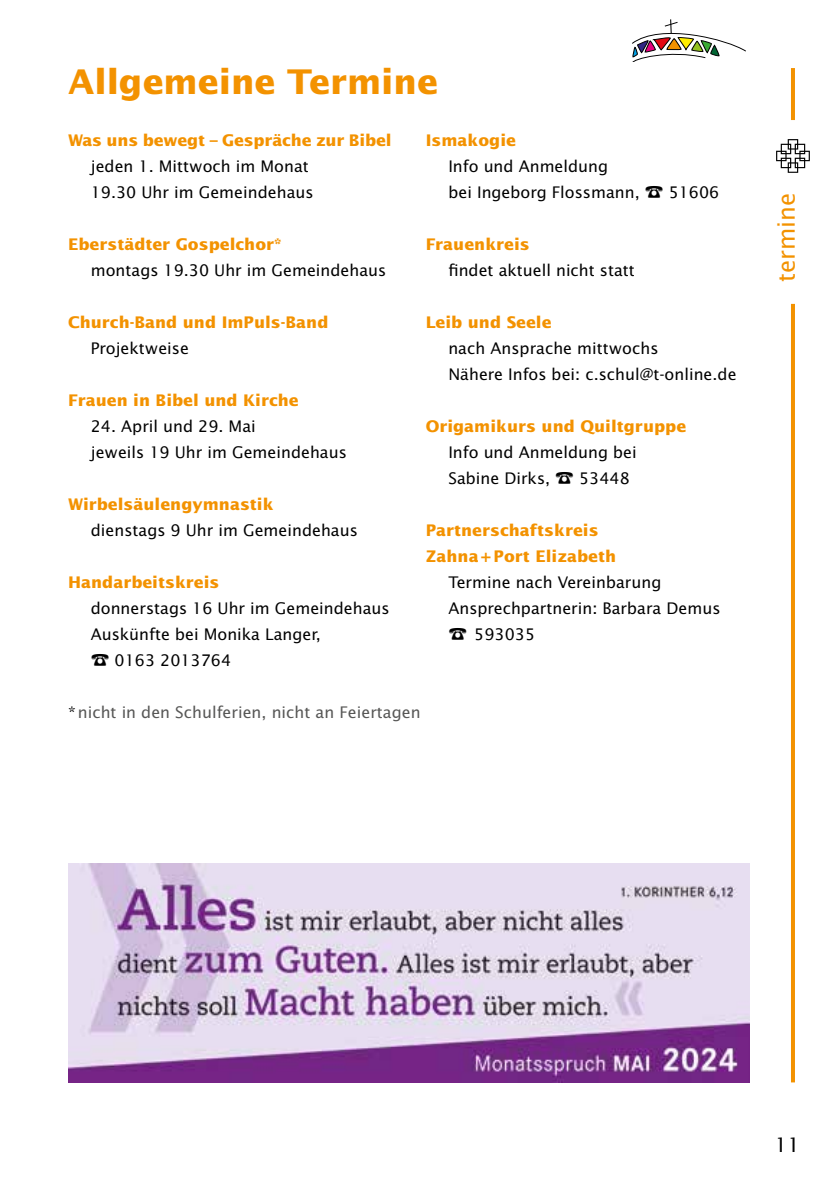
<style>
.page{position:relative;width:840px;height:1191px;background:#fff}
.page>*{position:absolute;margin:0;border:0;box-sizing:border-box;transform-origin:0 0}
.t1{font:700 34px "Lucida Sans Std";color:#f39200}
.t2{font:24px "Lucida Sans Std";color:#f39200}
.t3{font:20px "Lucida Sans Std";color:#000}
.t4{font:16px/26px "Lucida Sans Std";color:#000}
.t5{font:700 16px/26px "Lucida Sans Std";color:#f39200}
.t6{font:16px "Lucida Sans Std";color:#575756}
.s1{color:#000}
</style>
<div class="page">
<svg style="left:632px;top:19px;width:114px;height:43px"></svg>
<svg style="left:791px;top:68px;width:3px;height:52px"></svg>
<hr style="left:791px;top:304px;width:3px;height:778px;background:#f39200">
<svg style="left:776px;top:139px;width:33px;height:34px"></svg>
<img style="left:68px;top:863px;width:680px;height:219px">
<h1 class="t1" style="left:68px;top:63px;width:371px">Allgemeine Termine</h1>
<p class="t5" style="left:68px;top:128px;width:325px">Was uns bewegt – Gespräche zur Bibel</p>
<p class="t4" style="left:91px;top:154px;width:224px">jeden 1. Mittwoch im Monat<br>19.30 Uhr im Gemeindehaus</p>
<p class="t5" style="left:68px;top:232px;width:215px">Eberstädter Gospelchor*</p>
<p class="t4" style="left:91px;top:258px;width:297px">montags 19.30 Uhr im Gemeindehaus</p>
<p class="t5" style="left:68px;top:310px;width:262px">Church-Band und ImPuls-Band</p>
<p class="t4" style="left:91px;top:336px;width:100px">Projektweise</p>
<p class="t5" style="left:68px;top:388px;width:232px">Frauen in Bibel und Kirche</p>
<p class="t4" style="left:91px;top:414px;width:257px">24. April und 29. Mai<br>jeweils 19 Uhr im Gemeindehaus</p>
<p class="t5" style="left:68px;top:492px;width:207px">Wirbelsäulengymnastik</p>
<p class="t4" style="left:91px;top:518px;width:268px">dienstags 9 Uhr im Gemeindehaus</p>
<p class="t5" style="left:68px;top:570px;width:153px">Handarbeitskreis</p>
<p class="t4" style="left:91px;top:596px;width:300px">donnerstags 16 Uhr im Gemeindehaus<br>Auskünfte bei Monika Langer,<br>☎ 0163 2013764</p>
<p class="t5" style="left:425px;top:128px;width:92px">Ismakogie</p>
<p class="t4" style="left:448px;top:154px;width:272px">Info und Anmeldung<br>bei Ingeborg Flossmann, ☎ 51606</p>
<p class="t5" style="left:425px;top:232px;width:106px">Frauenkreis</p>
<p class="t4" style="left:448px;top:258px;width:188px">findet aktuell nicht statt</p>
<p class="t5" style="left:425px;top:310px;width:127px">Leib und Seele</p>
<p class="t4" style="left:448px;top:336px;width:289px">nach Ansprache mittwochs<br>Nähere Infos bei: c.schul@t-online.de</p>
<p class="t5" style="left:425px;top:414px;width:262px">Origamikurs und Quiltgruppe</p>
<p class="t4" style="left:448px;top:440px;width:190px">Info und Anmeldung bei<br>Sabine Dirks, ☎ 53448</p>
<p class="t5" style="left:425px;top:518px;width:192px">Partnerschaftskreis<br>Zahna+Port Elizabeth</p>
<p class="t4" style="left:448px;top:570px;width:273px">Termine nach Vereinbarung<br>Ansprechpartnerin: Barbara Demus ☎ 593035</p>
<p class="t6" style="left:68px;top:703px;width:354px"><span class="s1">*</span> nicht in den Schulferien, nicht an Feiertagen</p>
<h2 class="t2" style="left:772px;top:282px;width:91px;rotate:-90deg">termine</h2>
<p class="t3" style="left:774px;top:1133px;width:27px">11</p>
</div>
